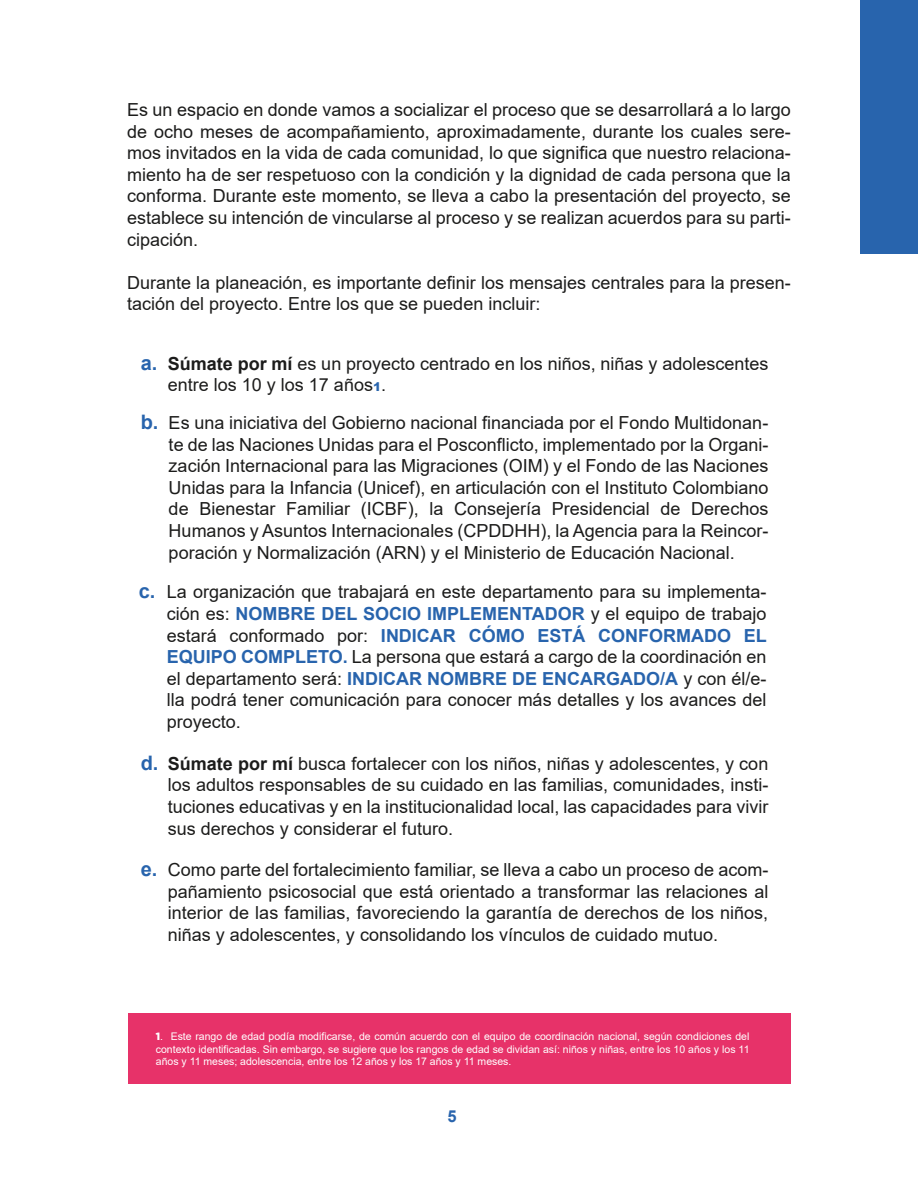
<style>
.page{position:relative;width:918px;height:1188px;background:#fff}
.page>*{position:absolute;margin:0;border:0;box-sizing:border-box;transform-origin:0 0}
.t1{font:700 19.95px "Arial";color:#2864ad}
.t2{font:18px/21.6px "Arial";color:#1c1c1b;text-align:justify}
.t3{font:700 16.5px "Arial";color:#2864ad}
.t4{font:10.5px/12.6px "Arial";color:#fff;text-align:justify}
.s1{font-weight:700}
.s2{font-weight:900;font-size:12px;color:#2864ad}
.s3{font-weight:700;font-size:19.95px;color:#2864ad}
.s4{font-weight:700;color:#2864ad}
.s5{font-family:"Gotham HTF";font-weight:900}
</style>
<div class="page">
<div style="left:860px;top:0;width:58px;height:253px;background:#2864ad"></div>
<div style="left:128px;top:1014px;width:663px;height:70px;background:#e73269"></div>
<p class="t2" style="left:127px;top:99px;width:665px">Es un espacio en donde vamos a socializar el proceso que se desarrollará a lo largo de ocho meses de acompañamiento, aproximadamente, durante los cuales sere&shy;mos invitados en la vida de cada comunidad, lo que significa que nuestro relaciona&shy;miento ha de ser respetuoso con la condición y la dignidad de cada persona que la conforma. Durante este momento, se lleva a cabo la presentación del proyecto, se establece su intención de vincularse al proceso y se realizan acuerdos para su parti&shy;cipación.</p>
<p class="t2" style="left:127px;top:272px;width:665px">Durante la planeación, es importante definir los mensajes centrales para la presen&shy;tación del proyecto. Entre los que se pueden incluir:</p>
<p class="t1" style="left:141px;top:349px;width:18px">a.</p>
<p class="t1" style="left:141px;top:408px;width:19px">b.</p>
<p class="t2" style="left:168px;top:352px;width:602px"><span class="s1">Súmate por mí</span> es un proyecto centrado en los niños, niñas y adolescentes entre los 10 y los 17 años<span class="s2">1</span>.</p>
<p class="t2" style="left:169px;top:412px;width:601px">Es una iniciativa del Gobierno nacional financiada por el Fondo Multidonan&shy;te de las Naciones Unidas para el Posconflicto, implementado por la Organi&shy;zación Internacional para las Migraciones (OIM) y el Fondo de las Naciones Unidas para la Infancia (Unicef), en articulación con el Instituto Colombiano de Bienestar Familiar (ICBF), la Consejería Presidencial de Derechos Humanos y Asuntos Internacionales (CPDDHH), la Agencia para la Reincor&shy;poración y Normalización (ARN) y el Ministerio de Educación Nacional.</p>
<p class="t2" style="left:167px;top:581px;width:602px;text-indent:-28px"><span class="s3">c.</span> La organización que trabajará en este departamento para su implementa&shy;ción es: <span class="s4">NOMBRE DEL SOCIO IMPLEMENTADOR</span> y el equipo de trabajo estará conformado por: <span class="s4">INDICAR CÓMO ESTÁ CONFORMADO EL EQUIPO COMPLETO.</span> La persona que estará a cargo de la coordinación en el departamento será: <span class="s4">INDICAR NOMBRE DE ENCARGADO/A</span> y con él/e&shy;lla podrá tener comunicación para conocer más detalles y los avances del proyecto.</p>
<p class="t1" style="left:141px;top:749px;width:19px">d.</p>
<p class="t1" style="left:141px;top:855px;width:18px">e.</p>
<p class="t2" style="left:168px;top:753px;width:602px"><span class="s1">Súmate por mí</span> busca fortalecer con los niños, niñas y adolescentes, y con los adultos responsables de su cuidado en las familias, comunidades, insti&shy;tuciones educativas y en la institucionalidad local, las capacidades para vivir sus derechos y considerar el futuro.</p>
<p class="t2" style="left:168px;top:859px;width:602px">Como parte del fortalecimiento familiar, se lleva a cabo un proceso de acom&shy;pañamiento psicosocial que está orientado a transformar las relaciones al interior de las familias, favoreciendo la garantía de derechos de los niños, niñas y adolescentes, y consolidando los vínculos de cuidado mutuo.</p>
<p class="t4" style="left:156px;top:1030px;width:595px"><span class="s5">1</span>. Este rango de edad podía modificarse, de común acuerdo con el equipo de coordinación nacional, según condiciones del contexto identificadas. Sin embargo, se sugiere que los rangos de edad se dividan así: niños y niñas, entre los 10 años y los 11 años y 11 meses; adolescencia, entre los 12 años y los 17 años y 11 meses.</p>
<p class="t3" style="left:448px;top:1105px;width:11px">5</p>
</div>
